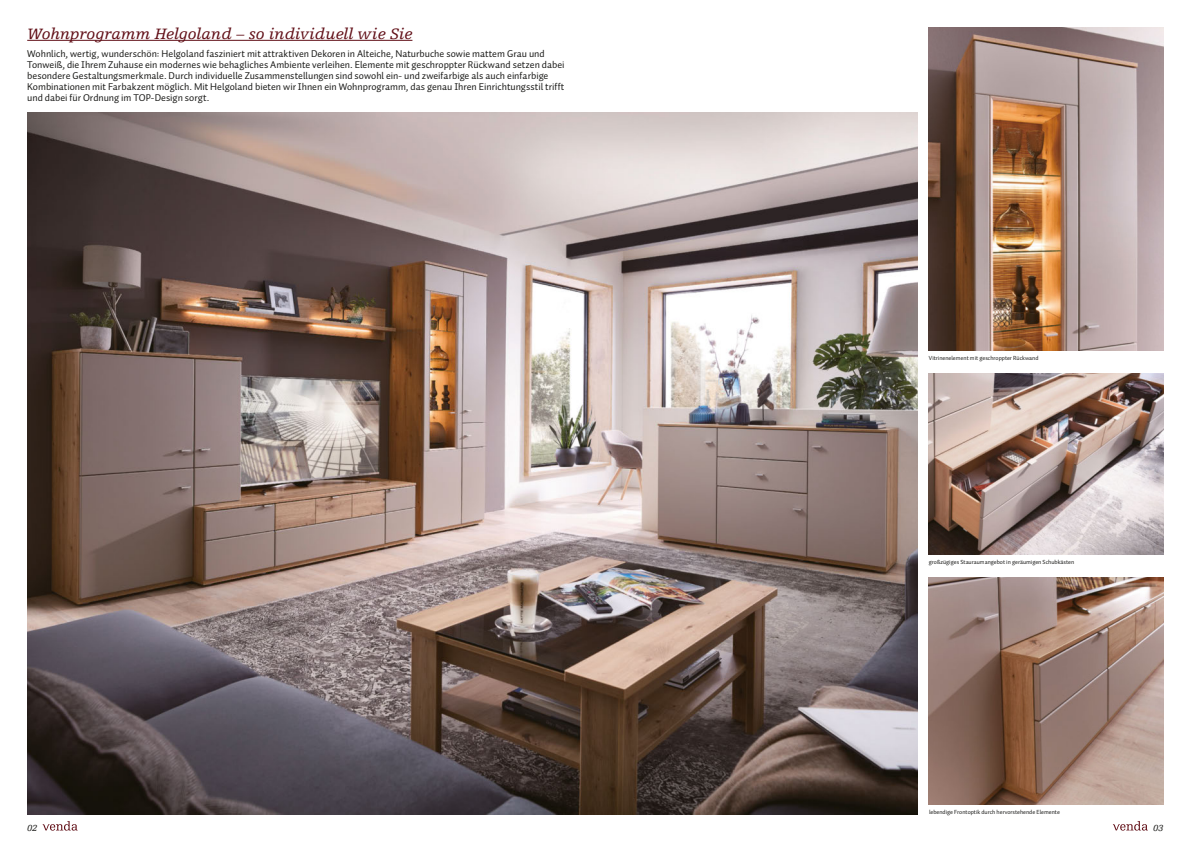
<style>
.page{position:relative;width:1191px;height:842px;background:#fff}
.page>*{position:absolute;margin:0;border:0;box-sizing:border-box;transform-origin:0 0}
.t1{font:italic 15.9px "Egyptienne FXXL";color:#610f17}
.t2{font:10px/11px "Auto 3 LF XXL Regular LF";color:#1a1a18}
.t3{font:italic 9.3px "Egyptienne FXXL";color:#1a1a18}
.t4{font:6px "Auto 3 LF XXL Regular LF";color:#1a1a18}
</style>
<div class="page">
<svg style="left:43px;top:821px;width:35px;height:10px"></svg>
<svg style="left:1113px;top:821px;width:34px;height:9px"></svg>
<img style="left:27px;top:112px;width:890px;height:703px">
<img style="left:928px;top:577px;width:235px;height:227px">
<img style="left:928px;top:373px;width:235px;height:181px">
<hr style="left:27px;top:40px;width:385px;height:1px;background:#610f17">
<img style="left:928px;top:27px;width:235px;height:323px">
<h1 class="t1" style="left:27px;top:25px;width:387px">Wohnprogramm Helgoland – so individuell wie Sie</h1>
<p class="t2" style="left:27px;top:48px;width:539px">Wohnlich, wertig, wunderschön: Helgoland fasziniert mit attraktiven Dekoren in Alteiche, Naturbuche sowie mattem Grau und Tonweiß, die Ihrem Zuhause ein modernes wie behagliches Ambiente verleihen. Elemente mit geschroppter Rückwand setzen dabei besondere Gestaltungsmerkmale. Durch individuelle Zusammenstellungen sind sowohl ein- und zweifarbige als auch einfarbige Kombinationen mit Farbakzent möglich. Mit Helgoland bieten wir Ihnen ein Wohnprogramm, das genau Ihren Einrichtungsstil trifft und dabei für Ordnung im TOP-Design sorgt.</p>
<p class="t4" style="left:929px;top:354px;width:111px">Vitrinenelement mit geschroppter Rückwand</p>
<p class="t4" style="left:929px;top:558px;width:147px">großzügiges Stauraumangebot in geräumigen Schubkästen</p>
<p class="t4" style="left:929px;top:808px;width:132px">lebendige Frontoptik durch hervorstehende Elemente</p>
<p class="t3" style="left:27px;top:822px;width:12px">02</p>
<p class="t3" style="left:1153px;top:822px;width:12px">03</p>
</div>
